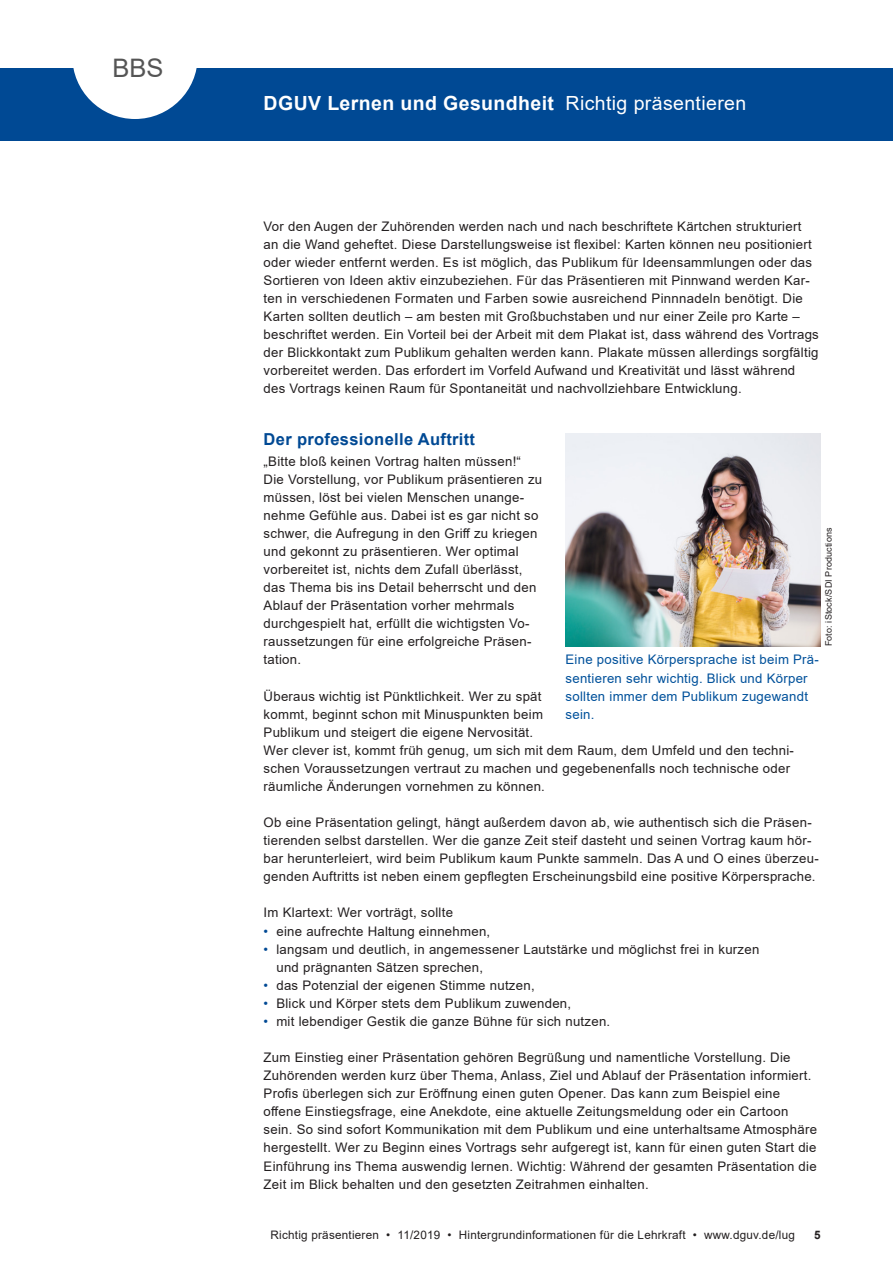
<style>
.page{position:relative;width:893px;height:1263px;background:#fff}
.page>*{position:absolute;margin:0;border:0;box-sizing:border-box;transform-origin:0 0}
.t1{font:25.5px "Arial";color:#555}
.t2{font:700 19.5px "Arial";letter-spacing:.02em;color:#fff}
.t3{font:19.5px "Arial";letter-spacing:.02em;color:#fff}
.Zwischenueberschrift{font:700 16.5px "Arial";letter-spacing:.02em;color:#004994}
.Fliesstext{font:13.2px/18px "Arial";letter-spacing:.02em;color:#231f20}
.Fliesstext_Aufzaehlu{font:13.2px/18px "Arial";letter-spacing:.02em;color:#231f20}
.Bildunterschrift{font:13.2px/18px "Arial";letter-spacing:.02em;color:#01519b}
.t4{font:11.7px "Arial";letter-spacing:.02em;color:#231f20}
.t5{font:700 11.7px "Arial";color:#231f20}
.Bildnachweis{font:9px "Arial";letter-spacing:.015em;color:#231f20}
.s1{color:#004994}
</style>
<div class="page">
<div style="left:0;top:68px;width:893px;height:72px;background:#004994"></div>
<svg style="left:73px;top:68px;width:124px;height:51px"></svg>
<img style="left:566px;top:434px;width:255px;height:212px">
<h1 class="t1" style="left:112px;top:50px;width:53px">BBS</h1>
<h2 class="t2" style="left:264px;top:89px;width:292px">DGUV Lernen und Gesundheit</h2>
<h2 class="t3" style="left:566px;top:89px;width:182px">Richtig präsentieren</h2>
<p class="Fliesstext" style="left:264px;top:217px;width:557px">Vor den Augen der Zuhörenden werden nach und nach beschriftete Kärtchen strukturiert an die Wand geheftet. Diese Darstellungsweise ist flexibel: Karten können neu positioniert oder wieder entfernt werden. Es ist möglich, das Publikum für Ideensammlungen oder das Sortieren von Ideen aktiv einzubeziehen. Für das Präsentieren mit Pinnwand werden Kar&shy;ten in verschiedenen Formaten und Farben sowie ausreichend Pinnnadeln benötigt. Die Karten sollten deutlich – am besten mit Großbuchstaben und nur einer Zeile pro Karte – beschriftet werden. Ein Vorteil bei der Arbeit mit dem Plakat ist, dass während des Vortrags der Blickkontakt zum Publikum gehalten werden kann. Plakate müssen allerdings sorgfältig vorbereitet werden. Das erfordert im Vorfeld Aufwand und Kreativität und lässt während des Vortrags keinen Raum für Spontaneität und nachvollziehbare Entwicklung.</p>
<p class="Zwischenueberschrift" style="left:264px;top:427px;width:213px">Der professionelle Auftritt</p>
<p class="Fliesstext" style="left:264px;top:452px;width:280px">„Bitte bloß keinen Vortrag halten müssen!“ Die Vorstellung, vor Publikum präsentieren zu müssen, löst bei vielen Menschen unange&shy;nehme Gefühle aus. Dabei ist es gar nicht so schwer, die Aufregung in den Griff zu kriegen und gekonnt zu präsentieren. Wer optimal vorbereitet ist, nichts dem Zufall überlässt, das Thema bis ins Detail beherrscht und den Ablauf der Präsentation vorher mehrmals durchgespielt hat, erfüllt die wichtigsten Vo&shy;raussetzungen für eine erfolgreiche Präsen&shy;tation.</p>
<p class="Fliesstext" style="left:264px;top:687px;width:532px">Überaus wichtig ist Pünktlichkeit. Wer zu spät<br>kommt, beginnt schon mit Minuspunkten beim<br>Publikum und steigert die eigene Nervosität.<br>Wer clever ist, kommt früh genug, um sich mit dem Raum, dem Umfeld und den techni&shy;schen Voraussetzungen vertraut zu machen und gegebenenfalls noch technische oder räumliche Änderungen vornehmen zu können.</p>
<p class="Fliesstext" style="left:264px;top:813px;width:557px">Ob eine Präsentation gelingt, hängt außerdem davon ab, wie authentisch sich die Präsen&shy;tierenden selbst darstellen. Wer die ganze Zeit steif dasteht und seinen Vortrag kaum hör&shy;bar herunterleiert, wird beim Publikum kaum Punkte sammeln. Das A und O eines überzeu&shy;genden Auftritts ist neben einem gepflegten Erscheinungsbild eine positive Körpersprache.</p>
<p class="Fliesstext" style="left:264px;top:904px;width:191px">Im Klartext: Wer vorträgt, sollte</p>
<p class="Fliesstext_Aufzaehlu" style="left:264px;top:922px;width:228px"><span class="s1">•</span> eine aufrechte Haltung einnehmen,</p>
<p class="Fliesstext_Aufzaehlu" style="left:276px;top:940px;width:484px;text-indent:-13px"><span class="s1">•</span> langsam und deutlich, in angemessener Lautstärke und möglichst frei in kurzen und prägnanten Sätzen sprechen,</p>
<p class="Fliesstext_Aufzaehlu" style="left:264px;top:976px;width:273px"><span class="s1">•</span> das Potenzial der eigenen Stimme nutzen,</p>
<p class="Fliesstext_Aufzaehlu" style="left:264px;top:994px;width:309px"><span class="s1">•</span> Blick und Körper stets dem Publikum zuwenden,</p>
<p class="Fliesstext_Aufzaehlu" style="left:264px;top:1012px;width:348px"><span class="s1">•</span> mit lebendiger Gestik die ganze Bühne für sich nutzen.</p>
<p class="Fliesstext" style="left:264px;top:1048px;width:555px">Zum Einstieg einer Präsentation gehören Begrüßung und namentliche Vorstellung. Die Zuhörenden werden kurz über Thema, Anlass, Ziel und Ablauf der Präsentation informiert.<br>Profis überlegen sich zur Eröffnung einen guten Opener. Das kann zum Beispiel eine offene Einstiegsfrage, eine Anekdote, eine aktuelle Zeitungsmeldung oder ein Cartoon sein. So sind sofort Kommunikation mit dem Publikum und eine unterhaltsame Atmosphäre hergestellt. Wer zu Beginn eines Vortrags sehr aufgeregt ist, kann für einen guten Start die Einführung ins Thema auswendig lernen. Wichtig: Während der gesamten Präsentation die Zeit im Blick behalten und den gesetzten Zeitrahmen einhalten.</p>
<p class="Bildnachweis" style="left:822px;top:646px;width:120px;rotate:-90deg">Foto: iStock/SDI Productions</p>
<p class="Bildunterschrift" style="left:566px;top:651px;width:255px">Eine positive Körpersprache ist beim Prä&shy;sentieren sehr wichtig. Blick und Körper sollten immer dem Publikum zugewandt sein.</p>
<p class="t4" style="left:270px;top:1227px;width:526px">Richtig präsentieren • 11/2019 • Hintergrundinformationen für die Lehrkraft • www.dguv.de/lug</p>
<p class="t5" style="left:814px;top:1227px;width:8px">5</p>
</div>
